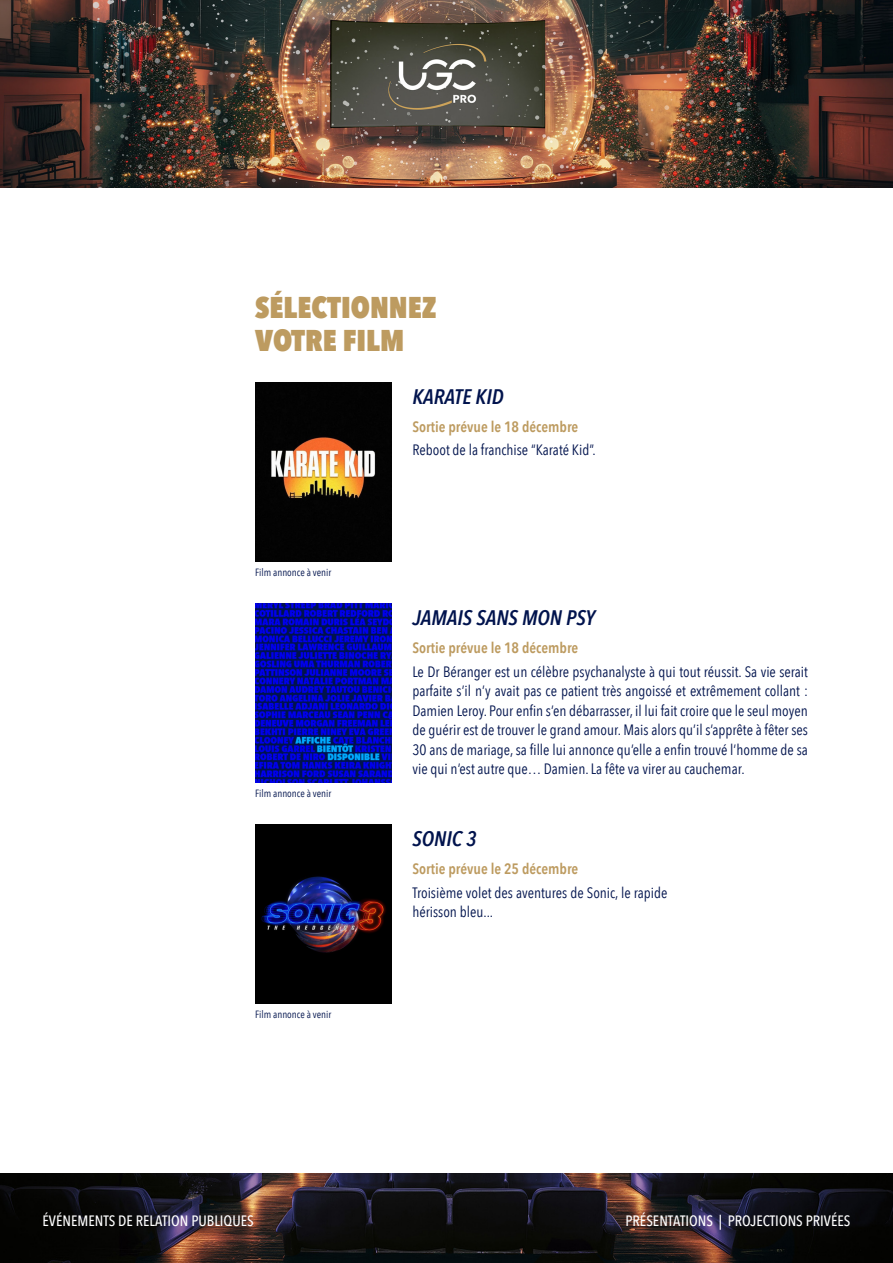
<style>
.page{position:relative;width:893px;height:1263px;background:#fff}
.page>*{position:absolute;margin:0;border:0;box-sizing:border-box;transform-origin:0 0}
.t1{font:800 30px/33px "Avenir Next Condensed";color:#bd9b60}
.t2{font:italic 600 21px "Avenir Next Condensed";color:#00134d}
.t3{font:15px/19.5px "Avenir Next Condensed";color:#00134d;text-align:justify}
.t4{font:600 15px "Avenir Next Condensed";color:#bd9b60}
.t5{font:500 15px "Avenir Next Condensed";color:#fff}
.t6{font:10.5px "Avenir Next Condensed";color:#00134d}
</style>
<div class="page">
<img style="left:0;top:0;width:893px;height:187px">
<img style="left:0;top:1174px;width:893px;height:89px">
<img style="left:255px;top:383px;width:136px;height:178px">
<img style="left:255px;top:604px;width:136px;height:178px">
<img style="left:255px;top:825px;width:136px;height:178px">
<h1 class="t1" style="left:255px;top:290px;width:183px">SÉLECTIONNEZ<br>VOTRE FILM</h1>
<p class="t6" style="left:255px;top:563px;width:78px">Film annonce à venir</p>
<p class="t6" style="left:255px;top:784px;width:78px">Film annonce à venir</p>
<p class="t6" style="left:255px;top:1005px;width:78px">Film annonce à venir</p>
<h2 class="t2" style="left:412px;top:384px;width:93px">KARATE KID</h2>
<p class="t4" style="left:412px;top:413px;width:167px">Sortie prévue le 18 décembre</p>
<p class="t3" style="left:412px;top:440px;width:185px">Reboot de la franchise “Karaté Kid”.</p>
<h2 class="t2" style="left:412px;top:605px;width:184px">JAMAIS SANS MON PSY</h2>
<p class="t4" style="left:412px;top:635px;width:167px">Sortie prévue le 18 décembre</p>
<p class="t3" style="left:412px;top:661px;width:397px">Le Dr Béranger est un célèbre psychanalyste à qui tout réussit. Sa vie serait parfaite s’il n’y avait pas ce patient très angoissé et extrêmement collant :<br>Damien Leroy. Pour enfin s’en débarrasser, il lui fait croire que le seul moyen de guérir est de trouver le grand amour. Mais alors qu’il s’apprête à fêter ses 30 ans de mariage, sa fille lui annonce qu’elle a enfin trouvé l’homme de sa vie qui n’est autre que… Damien. La fête va virer au cauchemar.</p>
<h2 class="t2" style="left:412px;top:826px;width:66px">SONIC 3</h2>
<p class="t4" style="left:412px;top:856px;width:167px">Sortie prévue le 25 décembre</p>
<p class="t3" style="left:412px;top:882px;width:257px">Troisième volet des aventures de Sonic, le rapide hérisson bleu...</p>
<p class="t5" style="left:43px;top:1211px;width:213px">ÉVÉNEMENTS DE RELATION PUBLIQUES</p>
<p class="t5" style="left:625px;top:1211px;width:227px">PRÉSENTATIONS | PROJECTIONS PRIVÉES</p>
</div>
